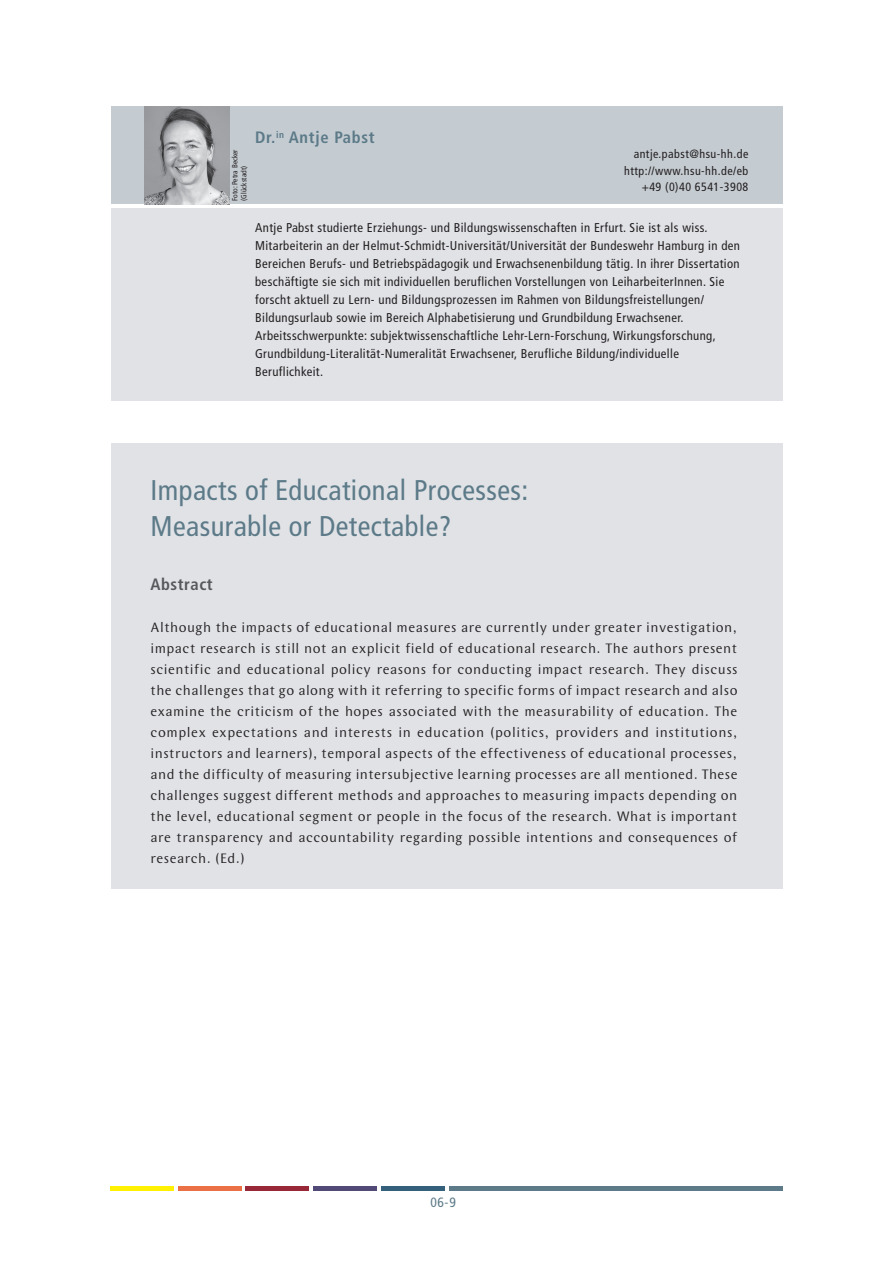
<style>
.page{position:relative;width:893px;height:1263px;background:#fff}
.page>*{position:absolute;margin:0;border:0;box-sizing:border-box;transform-origin:0 0}
.t1{font:condensed 28.5px/36px "Frutiger LT Std";letter-spacing:.015em;color:#5c7a88}
.t2{font:700 condensed 16.5px "Frutiger LT Std";letter-spacing:.045em;color:#5c7a88}
.t3{font:700 condensed 16.5px "Frutiger LT Std";letter-spacing:.035em;color:#57585a}
.t4{font:14.25px/21px "Wunderlich";letter-spacing:.035em;color:#231f20;text-align:justify}
.t5{font:condensed 13.5px "Frutiger LT Std";color:#5c7a88}
.t6{font:condensed 12.75px/18px "Frutiger LT Std";letter-spacing:.03em;color:#231f20}
.t7{font:condensed 12px/16.5px "Frutiger LT Std";letter-spacing:.04em;color:#231f20;text-align:right}
.t8{font:condensed 7.5px/9px "Frutiger LT Std";letter-spacing:.005em;color:#231f20}
</style>
<div class="page">
<div style="left:111px;top:1186px;width:63px;height:5px;background:#fff101"></div>
<div style="left:178px;top:1186px;width:64px;height:5px;background:#eb7046"></div>
<div style="left:246px;top:1186px;width:63px;height:5px;background:#982738"></div>
<div style="left:313px;top:1186px;width:64px;height:5px;background:#514a76"></div>
<div style="left:381px;top:1186px;width:63px;height:5px;background:#34607b"></div>
<div style="left:449px;top:1186px;width:333px;height:5px;background:#5c7a88"></div>
<div style="left:111px;top:106px;width:671px;height:98px;background:#c4cbd1"></div>
<div style="left:111px;top:208px;width:671px;height:193px;background:#e0e2e6"></div>
<img style="left:144px;top:106px;width:85px;height:98px">
<div style="left:111px;top:443px;width:671px;height:446px;background:#e0e2e6"></div>
<p class="t8" style="left:230px;top:201px;width:53px;rotate:-90deg">Foto: Petra Becker (Glückstadt)</p>
<p class="t2" style="left:255px;top:128px;width:121px">Dr.<sup>in</sup> Antje Pabst</p>
<p class="t7" style="left:624px;top:146px;width:126px">antje.pabst@hsu-hh.de http://www.hsu-hh.de/eb +49 (0)40 6541-3908</p>
<p class="t6" style="left:255px;top:218px;width:486px">Antje Pabst studierte Erziehungs- und Bildungswissenschaften in Erfurt. Sie ist als wiss.<br>Mitarbeiterin an der Helmut-Schmidt-Universität/Universität der Bundeswehr Hamburg in den Bereichen Berufs- und Betriebspädagogik und Erwachsenenbildung tätig. In ihrer Dissertation beschäftigte sie sich mit individuellen beruflichen Vorstellungen von LeiharbeiterInnen. Sie forscht aktuell zu Lern- und Bildungsprozessen im Rahmen von Bildungsfreistellungen/ Bildungsurlaub sowie im Bereich Alphabetisierung und Grundbildung Erwachsener.<br>Arbeitsschwerpunkte: subjektwissenschaftliche Lehr-Lern-Forschung, Wirkungsforschung, Grundbildung-Literalität-Numeralität Erwachsener, Berufliche Bildung/individuelle Beruflichkeit.</p>
<h1 class="t1" style="left:151px;top:472px;width:379px">Impacts of Educational Processes:<br>Measurable or Detectable?</h1>
<p class="t3" style="left:151px;top:575px;width:64px">Abstract</p>
<p class="t4" style="left:151px;top:617px;width:589px">Although the impacts of educational measures are currently under greater investigation, impact research is still not an explicit field of educational research. The authors present scientific and educational policy reasons for conducting impact research. They discuss the challenges that go along with it referring to specific forms of impact research and also examine the criticism of the hopes associated with the measurability of education. The complex expectations and interests in education (politics, providers and institutions, instructors and learners), temporal aspects of the effectiveness of educational processes, and the difficulty of measuring intersubjective learning processes are all mentioned. These challenges suggest different methods and approaches to measuring impacts depending on the level, educational segment or people in the focus of the research. What is important are transparency and accountability regarding possible intentions and consequences of research. (Ed.)</p>
<p class="t5" style="left:430px;top:1195px;width:27px">06-9</p>
</div>
